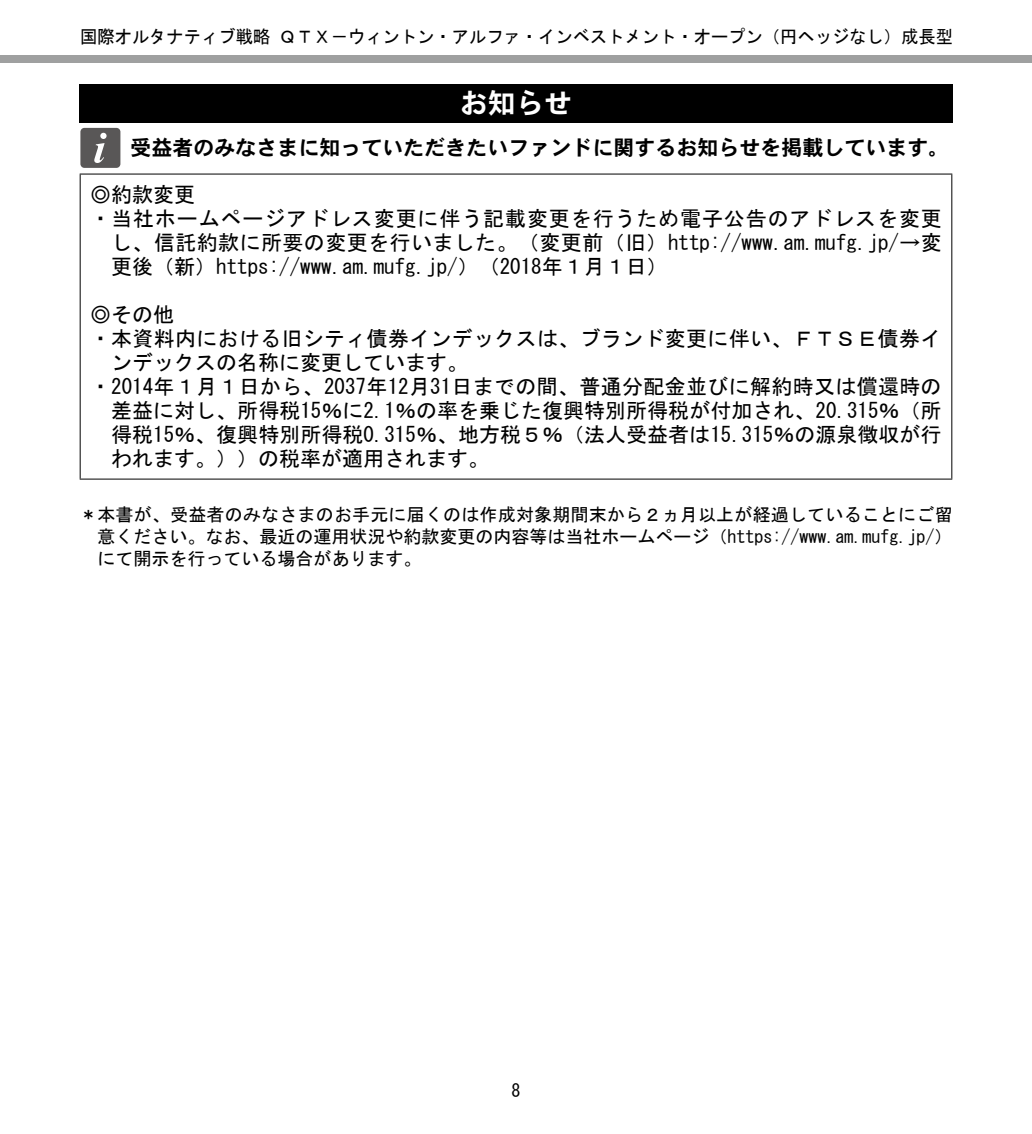
<style>
.page{position:relative;width:1032px;height:1134px;background:#fff}
.page>*{position:absolute;margin:0;border:0;box-sizing:border-box;transform-origin:0 0}
.t1{font:28px "DFHS Gothic W7 WIN RKSJ H";color:#fff}
.t2{font:21px "MS Gothic";color:#000}
.t3{font:21px "MS Gothic";letter-spacing:.02em;color:#000}
.t4{font:21px "DFHS Gothic W7 WIN RKSJ H";color:#000}
.t5{font:21px "MS Gothic";letter-spacing:.04em;color:#000}
.t6{font:18px/22px "MS Gothic";color:#000;text-align:justify}
.t7{font:18px "MS Gothic";color:#000;scale:.96 1}
</style>
<div class="page">
<div style="left:0;top:56px;width:1032px;height:7px;background:#9fa0a0"></div>
<div style="left:79px;top:84px;width:873px;height:38px;background:#000"></div>
<div style="left:80px;top:128px;width:40px;height:40px;background:#595757;border-radius:4px"></div>
<svg style="left:94px;top:133px;width:13px;height:30px"></svg>
<hr style="left:80px;top:174px;width:872px;height:1px;background:#000">
<hr style="left:80px;top:175px;width:1px;height:304px;background:#000">
<hr style="left:951px;top:175px;width:1px;height:304px;background:#000">
<hr style="left:80px;top:479px;width:872px;height:1px;background:#000">
<p class="t7" style="left:80px;top:27px;width:911px">国際オルタナティブ戦略 ＱＴＸ－ウィントン・アルファ・インベストメント・オープン（円ヘッジなし）成長型</p>
<h1 class="t1" style="left:460px;top:89px;width:113px">お知らせ</h1>
<p class="t4" style="left:130px;top:137px;width:821px">受益者のみなさまに知っていただきたいファンドに関するお知らせを掲載しています。</p>
<p class="t2" style="left:90px;top:184px;width:106px">◎約款変更</p>
<p class="t5" style="left:90px;top:208px;width:853px">・当社ホームページアドレス変更に伴う記載変更を行うため電子公告のアドレスを変更</p>
<p class="t3" style="left:111px;top:232px;width:832px">し、信託約款に所要の変更を行いました。（変更前（旧）http://www.am.mufg.jp/→変</p>
<p class="t2" style="left:111px;top:256px;width:558px">更後（新）https://www.am.mufg.jp/）（2018年１月１日）</p>
<p class="t2" style="left:90px;top:304px;width:85px">◎その他</p>
<p class="t2" style="left:90px;top:328px;width:853px">・本資料内における旧シティ債券インデックスは、ブランド変更に伴い、ＦＴＳＥ債券イ</p>
<p class="t2" style="left:111px;top:352px;width:359px">ンデックスの名称に変更しています。</p>
<p class="t2" style="left:90px;top:376px;width:853px">・2014年１月１日から、2037年12月31日までの間、普通分配金並びに解約時又は償還時の</p>
<p class="t2" style="left:111px;top:400px;width:832px">差益に対し、所得税15％に2.1％の率を乗じた復興特別所得税が付加され、20.315％（所</p>
<p class="t2" style="left:111px;top:424px;width:832px">得税15％、復興特別所得税0.315％、地方税５％（法人受益者は15.315％の源泉徴収が行</p>
<p class="t2" style="left:111px;top:448px;width:380px">われます。））の税率が適用されます。</p>
<p class="t6" style="left:97px;top:503px;width:857px;text-indent:-18px">＊本書が、受益者のみなさまのお手元に届くのは作成対象期間末から２ヵ月以上が経過していることにご留意ください。なお、最近の運用状況や約款変更の内容等は当社ホームページ（https://www.am.mufg.jp/）にて開示を行っている場合があります。</p>
<p class="t6" style="left:511px;top:1079px;width:10px">8</p>
</div>
